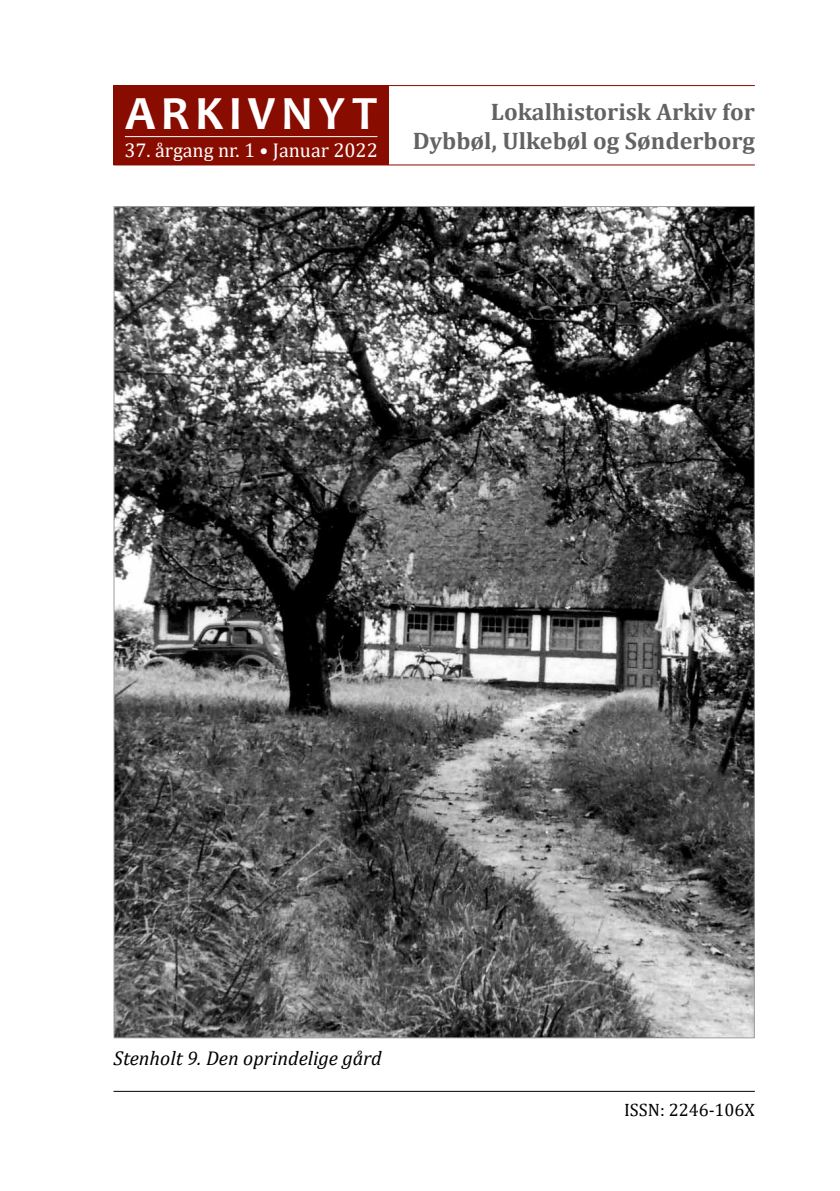
<style>
.page{position:relative;width:840px;height:1191px;background:#fff}
.page>*{position:absolute;margin:0;border:0;box-sizing:border-box;transform-origin:0 0}
.t1{font:700 48px "Candara";letter-spacing:.115em;color:#fff}
.t2{font:700 24px/28.8px "Cambria";color:#636362;text-align:right}
.t3{font:italic 20px "Cambria";color:#000}
.t4{font:20px "Cambria";color:#fff}
.t5{font:18px "Cambria";color:#000}
</style>
<div class="page">
<div style="left:113px;top:85px;width:275px;height:80px;background:#890c00"></div>
<hr style="left:113px;top:85px;width:641px;height:1px;background:#890c00">
<hr style="left:113px;top:164px;width:641px;height:1px;background:#890c00">
<hr style="left:125px;top:136px;width:252px;height:1px;background:#fff">
<hr style="left:113px;top:1090px;width:641px;height:1px;background:#000">
<img style="left:115px;top:208px;width:637px;height:828px">
<h1 class="t1" style="left:125px;top:83px;width:254px">ARKIVNYT</h1>
<p class="t4" style="left:124px;top:138px;width:255px">37. årgang nr. 1 • Januar 2022</p>
<p class="t2" style="left:412px;top:97px;width:343px">Lokalhistorisk Arkiv for<br>Dybbøl, Ulkebøl og Sønderborg</p>
<p class="t3" style="left:113px;top:1043px;width:269px">Stenholt 9. Den oprindelige gård</p>
<p class="t5" style="left:623px;top:1099px;width:132px">ISSN: 2246-106X</p>
</div>
